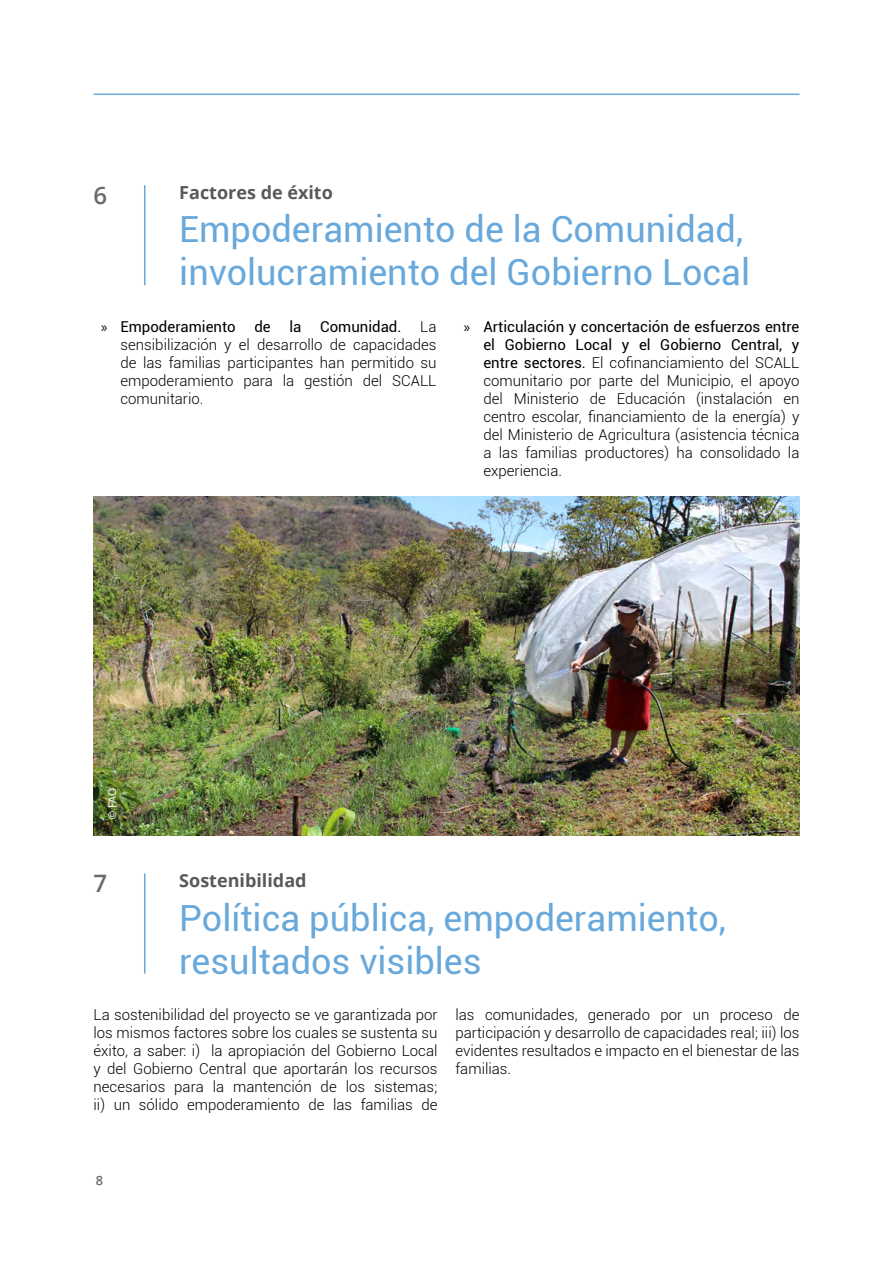
<style>
.page{position:relative;width:893px;height:1263px;background:#fff}
.page>*{position:absolute;margin:0;border:0;box-sizing:border-box;transform-origin:0 0}
.t1{font:36px/43.2px "Roboto";color:#68a8db}
.t2{font:600 24px "Open Sans";color:#696a6d}
.t3{font:700 18px "Open Sans";color:#58595b}
.t4{font:300 15px/18px "Roboto";color:#000;text-align:justify}
.t5{font:600 12.75px "Open Sans";color:#696a6d}
.t6{font:10.5px "Arial";color:#fff}
.s1{font-family:"Myriad Pro";font-weight:400}
.s2{font-weight:400}
</style>
<div class="page">
<hr style="left:144px;top:185px;width:1px;height:100px;background:#68a8db">
<hr style="left:144px;top:873px;width:1px;height:100px;background:#68a8db">
<hr style="left:94px;top:94px;width:705px;height:1px;background:#68a8db">
<img style="left:94px;top:496px;width:705px;height:340px">
<h2 class="t2" style="left:94px;top:178px;width:15px">6</h2>
<p class="t3" style="left:179px;top:180px;width:155px">Factores de éxito</p>
<h1 class="t1" style="left:179px;top:206px;width:572px">Empoderamiento de la Comunidad, involucramiento del Gobierno Local</h1>
<p class="t4" style="left:121px;top:317px;width:318px;text-indent:-20px"><span class="s1">»</span> <span class="s2">Empoderamiento de la Comunidad.</span> La sensibilización y el desarrollo de capacidades de las familias participantes han permitido su empoderamiento para la gestión del SCALL comunitario.</p>
<p class="t4" style="left:483px;top:317px;width:317px;text-indent:-20px"><span class="s1">»</span> <span class="s2">Articulación y concertación de esfuerzos entre el Gobierno Local y el Gobierno Central, y entre sectores.</span> El cofinanciamiento del SCALL comunitario por parte del Municipio, el apoyo del Ministerio de Educación (instalación en centro escolar, financiamiento de la energía) y del Ministerio de Agricultura (asistencia técnica a las familias productores) ha consolidado la experiencia.</p>
<p class="t6" style="left:105px;top:819px;width:33px;rotate:-90deg">© FAO</p>
<h2 class="t2" style="left:94px;top:867px;width:15px">7</h2>
<p class="t3" style="left:179px;top:868px;width:129px">Sostenibilidad</p>
<h1 class="t1" style="left:179px;top:895px;width:548px">Política pública, empoderamiento, resultados visibles</h1>
<p class="t4" style="left:94px;top:1005px;width:345px">La sostenibilidad del proyecto se ve garantizada por los mismos factores sobre los cuales se sustenta su éxito, a saber: i) la apropiación del Gobierno Local y del Gobierno Central que aportarán los recursos necesarios para la mantención de los sistemas; ii) un sólido empoderamiento de las familias de</p>
<p class="t4" style="left:455px;top:1005px;width:345px">las comunidades, generado por un proceso de participación y desarrollo de capacidades real; iii) los evidentes resultados e impacto en el bienestar de las familias.</p>
<p class="t5" style="left:96px;top:1171px;width:9px">8</p>
</div>
